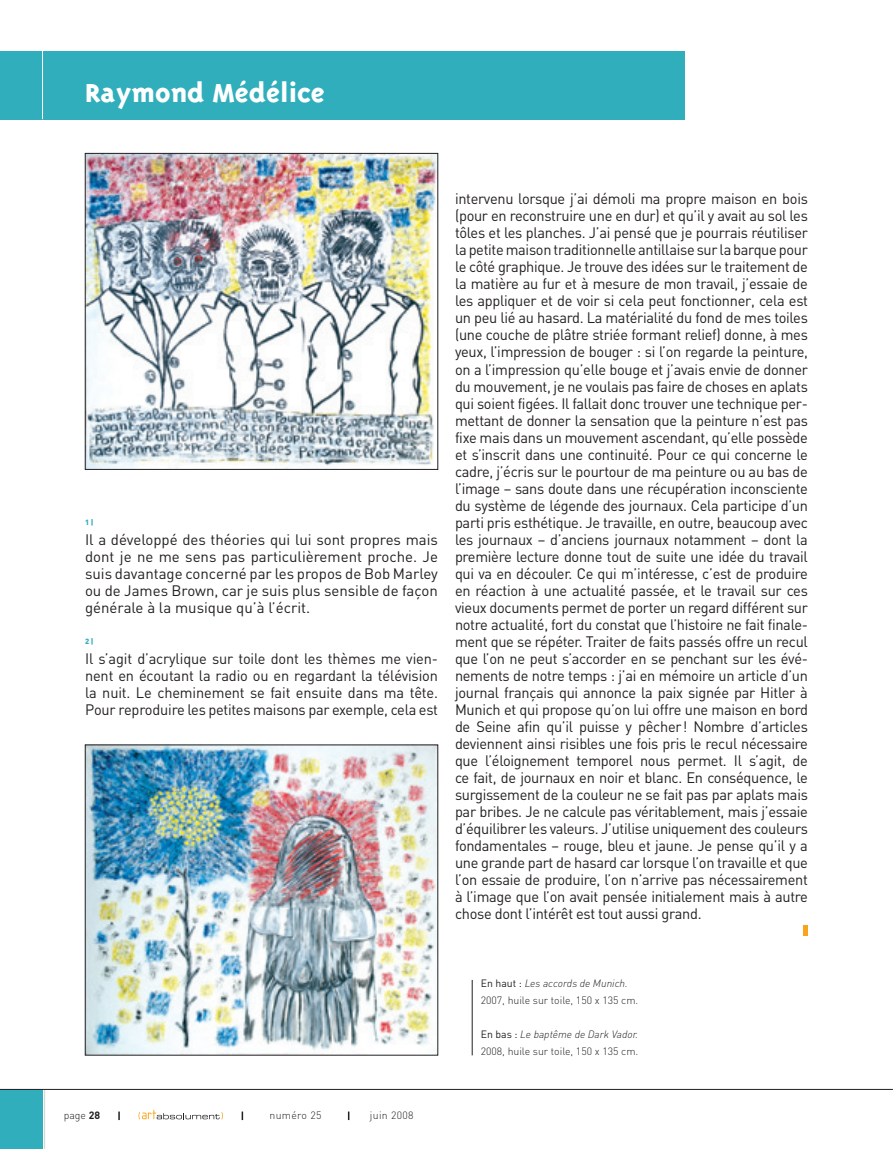
<style>
.page{position:relative;width:893px;height:1149px;background:#fff}
.page>*{position:absolute;margin:0;border:0;box-sizing:border-box;transform-origin:0 0}
.t1{font:800 30px "Triplex";color:#fff}
.t2{font:15px/17px "DIN";letter-spacing:-.02em;color:#231f20;text-align:justify}
.t3{font:300 10.5px/17px "DIN";color:#231f20}
.t4{font:300 10.5px "DIN";letter-spacing:.03em;color:#231f20}
.t5{font:900 7.5px "DIN";color:#31aebc}
.s1{font-weight:700}
.s2{font-weight:400}
.s3{font-style:italic}
</style>
<div class="page">
<div style="left:0;top:1089px;width:43px;height:59px;background:#31aebc"></div>
<hr style="left:44px;top:1089px;width:1px;height:59px;background:#d1d2d4">
<hr style="left:0;top:1088px;width:893px;height:1px;background:#231f20">
<svg style="left:118px;top:1111px;width:2px;height:8px"></svg>
<svg style="left:139px;top:1109px;width:84px;height:10px"></svg>
<img style="left:87px;top:155px;width:349px;height:312px">
<div style="left:85px;top:153px;width:353px;height:316px;border:1px solid #231f20"></div>
<img style="left:87px;top:746px;width:349px;height:306px">
<div style="left:0;top:51px;width:685px;height:68px;background:#31aebc"></div>
<hr style="left:42px;top:0;width:1px;height:119px;background:#fff">
<hr style="left:472px;top:979px;width:1px;height:75px;background:#231f20">
<div style="left:803px;top:924px;width:5px;height:11px;background:#f9a51b"></div>
<p class="t1" style="left:85px;top:81px;width:241px">Raymond Médélice</p>
<p class="t5" style="left:85px;top:519px;width:10px">1 |</p>
<p class="t2" style="left:85px;top:532px;width:354px">Il a développé des théories qui lui sont propres mais dont je ne me sens pas particulièrement proche. Je suis davantage concerné par les propos de Bob Marley ou de James Brown, car je suis plus sensible de façon générale à la musique qu’à l’écrit.</p>
<p class="t5" style="left:85px;top:638px;width:10px">2 |</p>
<p class="t2" style="left:85px;top:651px;width:354px">Il s’agit d’acrylique sur toile dont les thèmes me vien&shy;nent en écoutant la radio ou en regardant la télévision la nuit. Le cheminement se fait ensuite dans ma tête.<br>Pour reproduire les petites maisons par exemple, cela est</p>
<p class="t2" style="left:455px;top:192px;width:354px">intervenu lorsque j’ai démoli ma propre maison en bois (pour en reconstruire une en dur) et qu’il y avait au sol les tôles et les planches. J’ai pensé que je pourrais réutiliser la petite maison traditionnelle antillaise sur la barque pour le côté graphique. Je trouve des idées sur le traitement de la matière au fur et à mesure de mon travail, j’essaie de les appliquer et de voir si cela peut fonctionner, cela est un peu lié au hasard. La matérialité du fond de mes toiles (une couche de plâtre striée formant relief) donne, à mes yeux, l’impression de bouger : si l’on regarde la peinture, on a l’impression qu’elle bouge et j’avais envie de donner du mouvement, je ne voulais pas faire de choses en aplats qui soient figées. Il fallait donc trouver une technique per&shy;mettant de donner la sensation que la peinture n’est pas fixe mais dans un mouvement ascendant, qu’elle possède et s’inscrit dans une continuité. Pour ce qui concerne le cadre, j’écris sur le pourtour de ma peinture ou au bas de l’image – sans doute dans une récupération inconsciente du système de légende des journaux. Cela participe d’un parti pris esthétique. Je travaille, en outre, beaucoup avec les journaux – d’anciens journaux notamment – dont la première lecture donne tout de suite une idée du travail qui va en découler. Ce qui m’intéresse, c’est de produire en réaction à une actualité passée, et le travail sur ces vieux documents permet de porter un regard différent sur notre actualité, fort du constat que l’histoire ne fait finale&shy;ment que se répéter. Traiter de faits passés offre un recul que l’on ne peut s’accorder en se penchant sur les évé&shy;nements de notre temps : j’ai en mémoire un article d’un journal français qui annonce la paix signée par Hitler à Munich et qui propose qu’on lui offre une maison en bord de Seine afin qu’il puisse y pêcher ! Nombre d’articles deviennent ainsi risibles une fois pris le recul nécessaire que l’éloignement temporel nous permet. Il s’agit, de ce fait, de journaux en noir et blanc. En conséquence, le surgissement de la couleur ne se fait pas par aplats mais par bribes. Je ne calcule pas véritablement, mais j’essaie d’équilibrer les valeurs. J’utilise uniquement des couleurs fondamentales – rouge, bleu et jaune. Je pense qu’il y a une grande part de hasard car lorsque l’on travaille et que l’on essaie de produire, l’on n’arrive pas nécessairement à l’image que l’on avait pensée initialement mais à autre chose dont l’intérêt est tout aussi grand.</p>
<p class="t3" style="left:64px;top:1107px;width:38px">page <span class="s1">28</span></p>
<p class="t4" style="left:270px;top:1111px;width:53px">numéro 25</p>
<p class="t4" style="left:370px;top:1111px;width:45px">juin 2008</p>
<p class="t3" style="left:481px;top:975px;width:159px"><span class="s2">En haut :</span> <span class="s3">Les accords de Munich.<br></span>2007, huile sur toile, 150 x 135 cm.</p>
<p class="t3" style="left:481px;top:1026px;width:159px"><span class="s2">En bas :</span> <span class="s3">Le baptême de Dark Vador.<br></span>2008, huile sur toile, 150 x 135 cm.</p>
</div>
